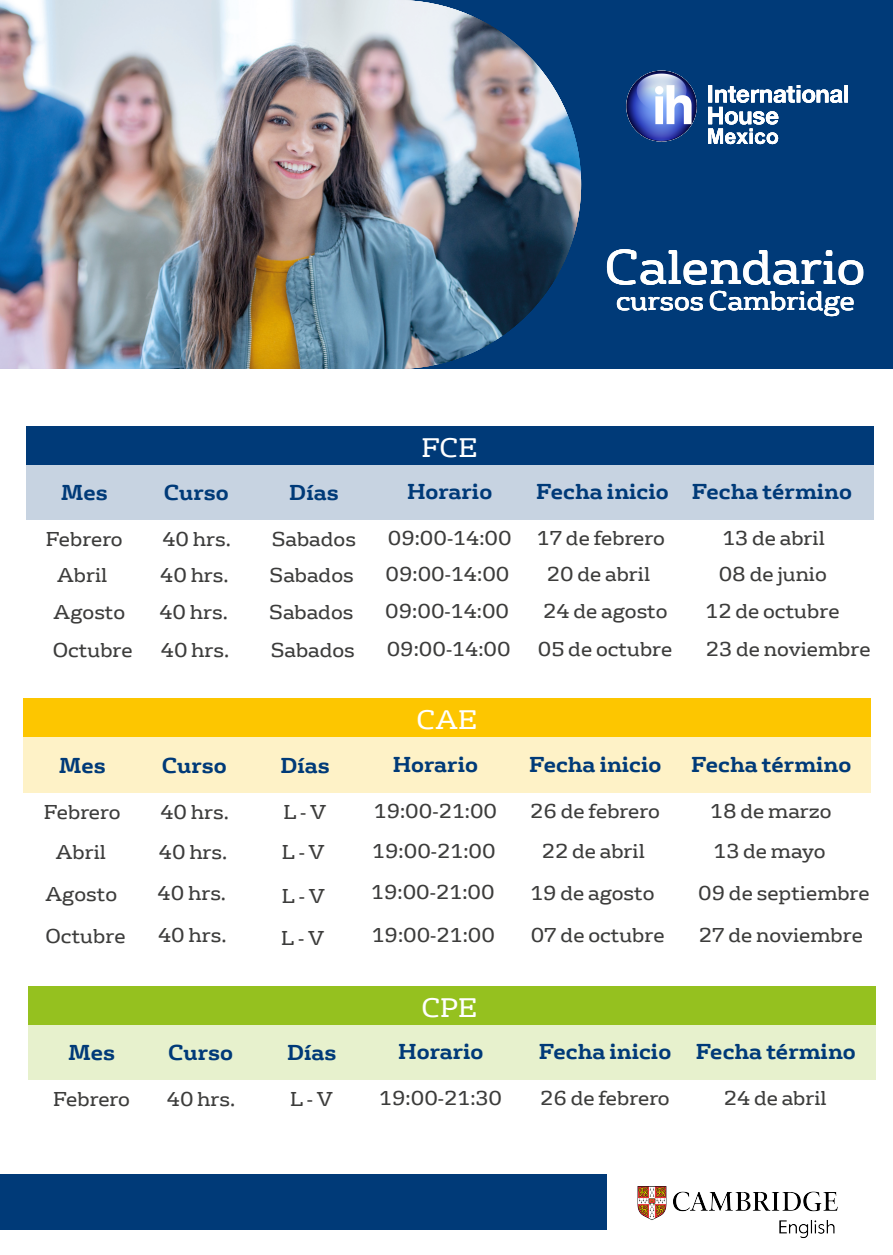
<style>
.page{position:relative;width:893px;height:1255px;background:#fff}
.page>*{position:absolute;margin:0;border:0;box-sizing:border-box;transform-origin:0 0}
.t1{font:47.25px "FS Rufus";color:#fff}
.t2{font:26.1px "FS Rufus";color:#fff}
.t3{font:700 21px "FS Rufus";color:#003a78}
.t4{font:19.5px/42px "FS Rufus";color:#3c3c3b}
</style>
<div class="page">
<div style="left:0;top:0;width:893px;height:369px;background:#003a78"></div>
<img style="left:0;top:0;width:581px;height:369px">
<img style="left:626px;top:70px;width:222px;height:75px">
<div style="left:26px;top:464px;width:847px;height:56px;background:#c7d3e1"></div>
<div style="left:26px;top:426px;width:847px;height:38px;background:#003a78"></div>
<div style="left:23px;top:737px;width:847px;height:55px;background:#fef2c7"></div>
<div style="left:23px;top:698px;width:847px;height:39px;background:#fdc600"></div>
<div style="left:29px;top:1024px;width:847px;height:55px;background:#e7f1cd"></div>
<div style="left:29px;top:985px;width:847px;height:39px;background:#95c11f"></div>
<img style="left:637px;top:1186px;width:200px;height:53px">
<div style="left:0;top:1174px;width:607px;height:56px;background:#003a78"></div>
<h1 class="t1" style="left:605px;top:228px;width:262px">Calendario</h1>
<h2 class="t2" style="left:421px;top:426px;width:57px">FCE</h2>
<h2 class="t2" style="left:616px;top:279px;width:240px">cursos Cambridge</h2>
<p class="t3" style="left:407px;top:473px;width:87px">Horario</p>
<p class="t3" style="left:61px;top:474px;width:49px">Mes</p>
<p class="t3" style="left:164px;top:474px;width:67px">Curso</p>
<p class="t3" style="left:289px;top:474px;width:51px">Días</p>
<p class="t3" style="left:536px;top:473px;width:317px">Fecha inicio Fecha término</p>
<p class="t4" style="left:388px;top:516px;width:125px">09:00-14:00</p>
<p class="t4" style="left:537px;top:516px;width:130px">17 de febrero</p>
<p class="t4" style="left:722px;top:516px;width:104px">13 de abril</p>
<p class="t4" style="left:46px;top:517px;width:78px">Febrero</p>
<p class="t4" style="left:162px;top:517px;width:70px">40 hrs.</p>
<p class="t4" style="left:272px;top:517px;width:86px">Sabados</p>
<p class="t4" style="left:57px;top:553px;width:52px">Abril</p>
<p class="t4" style="left:160px;top:552px;width:70px">40 hrs.</p>
<p class="t4" style="left:270px;top:553px;width:86px">Sabados</p>
<p class="t4" style="left:386px;top:552px;width:125px">09:00-14:00</p>
<p class="t4" style="left:547px;top:552px;width:105px">20 de abril</p>
<p class="t4" style="left:719px;top:552px;width:110px">08 de junio</p>
<p class="t4" style="left:53px;top:590px;width:74px">Agosto</p>
<p class="t4" style="left:159px;top:590px;width:70px">40 hrs.</p>
<p class="t4" style="left:269px;top:590px;width:86px">Sabados</p>
<p class="t4" style="left:385px;top:589px;width:125px">09:00-14:00</p>
<p class="t4" style="left:543px;top:589px;width:126px">24 de agosto</p>
<p class="t4" style="left:705px;top:589px;width:136px">12 de octubre</p>
<p class="t4" style="left:53px;top:628px;width:82px">Octubre</p>
<p class="t4" style="left:161px;top:628px;width:70px">40 hrs.</p>
<p class="t4" style="left:271px;top:628px;width:86px">Sabados</p>
<p class="t4" style="left:387px;top:627px;width:125px">09:00-14:00</p>
<p class="t4" style="left:538px;top:627px;width:136px">05 de octubre</p>
<p class="t4" style="left:706px;top:627px;width:166px">23 de noviembre</p>
<h2 class="t2" style="left:417px;top:698px;width:62px">CAE</h2>
<p class="t3" style="left:393px;top:746px;width:87px">Horario</p>
<p class="t3" style="left:59px;top:747px;width:49px">Mes</p>
<p class="t3" style="left:162px;top:747px;width:67px">Curso</p>
<p class="t3" style="left:280px;top:747px;width:51px">Días</p>
<p class="t3" style="left:529px;top:746px;width:134px">Fecha inicio</p>
<p class="t3" style="left:691px;top:746px;width:161px">Fecha término</p>
<p class="t4" style="left:374px;top:788px;width:125px">19:00-21:00</p>
<p class="t4" style="left:530px;top:788px;width:131px">26 de febrero</p>
<p class="t4" style="left:710px;top:788px;width:123px">18 de marzo</p>
<p class="t4" style="left:44px;top:789px;width:78px">Febrero</p>
<p class="t4" style="left:160px;top:789px;width:70px">40 hrs.</p>
<p class="t4" style="left:283px;top:789px;width:44px">L - V</p>
<p class="t4" style="left:55px;top:829px;width:52px">Abril</p>
<p class="t4" style="left:159px;top:829px;width:70px">40 hrs.</p>
<p class="t4" style="left:282px;top:829px;width:44px">L - V</p>
<p class="t4" style="left:372px;top:828px;width:125px">19:00-21:00</p>
<p class="t4" style="left:542px;top:828px;width:105px">22 de abril</p>
<p class="t4" style="left:713px;top:828px;width:113px">13 de mayo</p>
<p class="t4" style="left:45px;top:871px;width:74px">Agosto</p>
<p class="t4" style="left:158px;top:871px;width:70px">40 hrs.</p>
<p class="t4" style="left:371px;top:870px;width:125px">19:00-21:00</p>
<p class="t4" style="left:530px;top:870px;width:126px">19 de agosto</p>
<p class="t4" style="left:698px;top:870px;width:173px">09 de septiembre</p>
<p class="t4" style="left:46px;top:914px;width:82px">Octubre</p>
<p class="t4" style="left:158px;top:913px;width:70px">40 hrs.</p>
<p class="t4" style="left:372px;top:912px;width:125px">19:00-21:00</p>
<p class="t4" style="left:531px;top:913px;width:136px">07 de octubre</p>
<p class="t4" style="left:699px;top:913px;width:166px">27 de noviembre</p>
<p class="t4" style="left:281px;top:874px;width:45px">L - V<br>L - V</p>
<h2 class="t2" style="left:421px;top:985px;width:57px">CPE</h2>
<p class="t3" style="left:398px;top:1033px;width:87px">Horario</p>
<p class="t3" style="left:68px;top:1034px;width:49px">Mes</p>
<p class="t3" style="left:168px;top:1034px;width:67px">Curso</p>
<p class="t3" style="left:287px;top:1034px;width:51px">Días</p>
<p class="t3" style="left:539px;top:1033px;width:318px">Fecha inicio Fecha término</p>
<p class="t4" style="left:379px;top:1076px;width:124px">19:00-21:30</p>
<p class="t4" style="left:540px;top:1076px;width:131px">26 de febrero</p>
<p class="t4" style="left:724px;top:1076px;width:105px">24 de abril</p>
<p class="t4" style="left:53px;top:1076px;width:78px">Febrero</p>
<p class="t4" style="left:167px;top:1076px;width:70px">40 hrs.</p>
<p class="t4" style="left:290px;top:1076px;width:44px">L - V</p>
</div>
